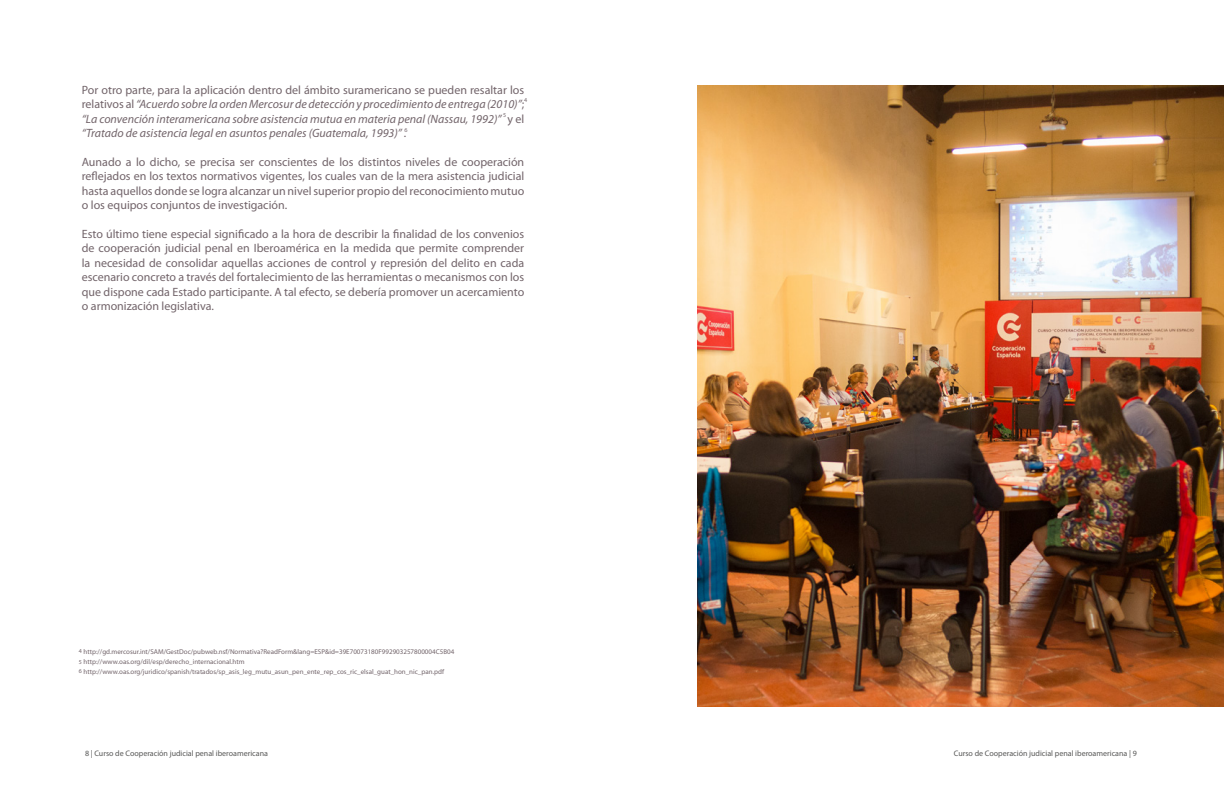
<style>
.page{position:relative;width:1224px;height:792px;background:#fff}
.page>*{position:absolute;margin:0;border:0;box-sizing:border-box;transform-origin:0 0}
.t1{font:12px/14.4px "Myriad Pro";color:#72646a;text-align:justify}
.t2{font:italic 12px/14.4px "Myriad Pro";color:#72646a;text-align:justify}
.t3{font:8px "Myriad Pro";color:#575756}
.t4{font:7px/10px "Myriad Pro";color:#72646a}
.t5{font:6px/10.3px "Myriad Pro";color:#72646a}
.s1{font-style:normal}
</style>
<div class="page">
<img style="left:697px;top:85px;width:527px;height:621px">
<p class="t2" style="left:82px;top:83px;width:444px"><span class="s1">Por otro parte, para la aplicación dentro del ámbito suramericano se pueden resaltar los relativos al</span> “Acuerdo sobre la orden Mercosur de detección y procedimiento de entrega (2010)”<span class="s1">; </span>“La convención interamericana sobre asistencia mutua en materia penal (Nassau, 1992)” <span class="s1">y el </span>“Tratado de asistencia legal en asuntos penales (Guatemala, 1993)” .</p>
<p class="t1" style="left:82px;top:155px;width:444px">Aunado a lo dicho, se precisa ser conscientes de los distintos niveles de cooperación reflejados en los textos normativos vigentes, los cuales van de la mera asistencia judicial hasta aquellos donde se logra alcanzar un nivel superior propio del reconocimiento mutuo o los equipos conjuntos de investigación.</p>
<p class="t1" style="left:82px;top:227px;width:444px">Esto último tiene especial significado a la hora de describir la finalidad de los convenios de cooperación judicial penal en Iberoamérica en la medida que permite comprender la necesidad de consolidar aquellas acciones de control y represión del delito en cada escenario concreto a través del fortalecimiento de las herramientas o mecanismos con los que dispone cada Estado participante. A tal efecto, se debería promover un acercamiento o armonización legislativa.</p>
<p class="t5" style="left:524px;top:94px;width:5px">4</p>
<p class="t5" style="left:503px;top:110px;width:5px">5</p>
<p class="t5" style="left:405px;top:125px;width:5px">6</p>
<p class="t4" style="left:84px;top:647px;width:372px">http://gd.mercosur.int/SAM/GestDoc/pubweb.nsf/Normativa?ReadForm&amp;lang=ESP&amp;id=39E70073180F992903257800004C5B04 http://www.oas.org/dil/esp/derecho_internacional.htm http://www.oas.org/juridico/spanish/tratados/sp_asis_leg_mutu_asun_pen_ente_rep_cos_ric_elsal_guat_hon_nic_pan.pdf</p>
<p class="t5" style="left:79px;top:646px;width:5px">4<br>5</p>
<p class="t5" style="left:79px;top:666px;width:5px">6</p>
<p class="t3" style="left:85px;top:748px;width:184px">8 | Curso de Cooperación judicial penal iberoamericana</p>
<p class="t3" style="left:954px;top:748px;width:184px">Curso de Cooperación judicial penal iberoamericana | 9</p>
</div>
